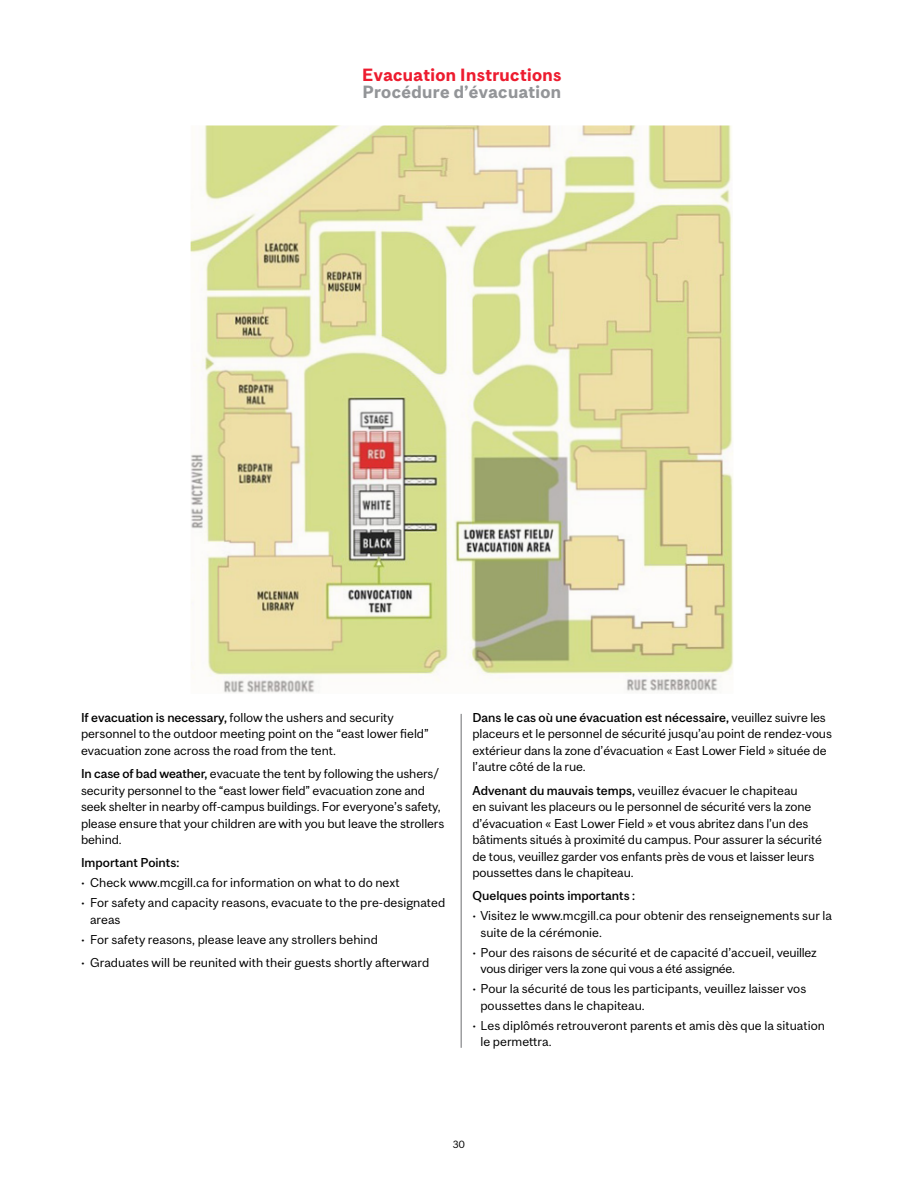
<style>
.page{position:relative;width:918px;height:1188px;background:#fff}
.page>*{position:absolute;margin:0;border:0;box-sizing:border-box;transform-origin:0 0}
.t1{font:700 16.5px "Mc Gill Sans";letter-spacing:.025em;color:#ed1c2f}
.t2{font:700 16.5px "Mc Gill Sans";letter-spacing:.025em;color:#939598}
.t3{font:12px/16.5px "Mc Gill Sans";letter-spacing:-.01em;color:#000}
.t4{font:500 12px "Mc Gill Sans";color:#000}
.t5{font:9.75px "Mc Gill Sans";color:#000}
.s1{font-weight:500}
</style>
<div class="page">
<hr style="left:461px;top:714px;width:1px;height:334px;background:#6d6e71">
<img style="left:191px;top:125px;width:542px;height:568px">
<h1 class="t1" style="left:362px;top:65px;width:201px">Evacuation Instructions</h1>
<h1 class="t2" style="left:362px;top:82px;width:200px">Procédure d’évacuation</h1>
<p class="t3" style="left:81px;top:709px;width:349px"><span class="s1">If evacuation is necessary,</span> follow the ushers and security personnel to the outdoor meeting point on the “east lower field” evacuation zone across the road from the tent.</p>
<p class="t3" style="left:81px;top:765px;width:365px"><span class="s1">In case of bad weather,</span> evacuate the tent by following the ushers/ security personnel to the “east lower field” evacuation zone and seek shelter in nearby off-campus buildings. For everyone’s safety, please ensure that your children are with you but leave the strollers behind.</p>
<p class="t4" style="left:81px;top:855px;width:100px">Important Points:</p>
<p class="t3" style="left:81px;top:875px;width:320px">• Check www.mcgill.ca for information on what to do next</p>
<p class="t3" style="left:90px;top:895px;width:357px;text-indent:-9px">• For safety and capacity reasons, evacuate to the pre-designated areas</p>
<p class="t3" style="left:81px;top:931px;width:298px">• For safety reasons, please leave any strollers behind</p>
<p class="t3" style="left:81px;top:954px;width:350px">• Graduates will be reunited with their guests shortly afterward</p>
<p class="t3" style="left:472px;top:709px;width:361px"><span class="s1">Dans le cas où une évacuation est nécessaire,</span> veuillez suivre les placeurs et le personnel de sécurité jusqu’au point de rendez-vous extérieur dans la zone d’évacuation « East Lower Field » située de l’autre côté de la rue.</p>
<p class="t3" style="left:472px;top:782px;width:351px"><span class="s1">Advenant du mauvais temps,</span> veuillez évacuer le chapiteau<br>en suivant les placeurs ou le personnel de sécurité vers la zone d’évacuation « East Lower Field » et vous abritez dans l’un des bâtiments situés à proximité du campus. Pour assurer la sécurité de tous, veuillez garder vos enfants près de vous et laisser leurs poussettes dans le chapiteau.</p>
<p class="t4" style="left:472px;top:888px;width:164px">Quelques points importants :</p>
<p class="t3" style="left:480px;top:907px;width:353px;text-indent:-8px">• Visitez le www.mcgill.ca pour obtenir des renseignements sur la suite de la cérémonie.</p>
<p class="t3" style="left:480px;top:944px;width:338px;text-indent:-8px">• Pour des raisons de sécurité et de capacité d’accueil, veuillez vous diriger vers la zone qui vous a été assignée.</p>
<p class="t3" style="left:480px;top:980px;width:327px;text-indent:-8px">• Pour la sécurité de tous les participants, veuillez laisser vos poussettes dans le chapiteau.</p>
<p class="t3" style="left:480px;top:1017px;width:346px;text-indent:-8px">• Les diplômés retrouveront parents et amis dès que la situation le permettra.</p>
<p class="t5" style="left:453px;top:1138px;width:14px">30</p>
</div>
